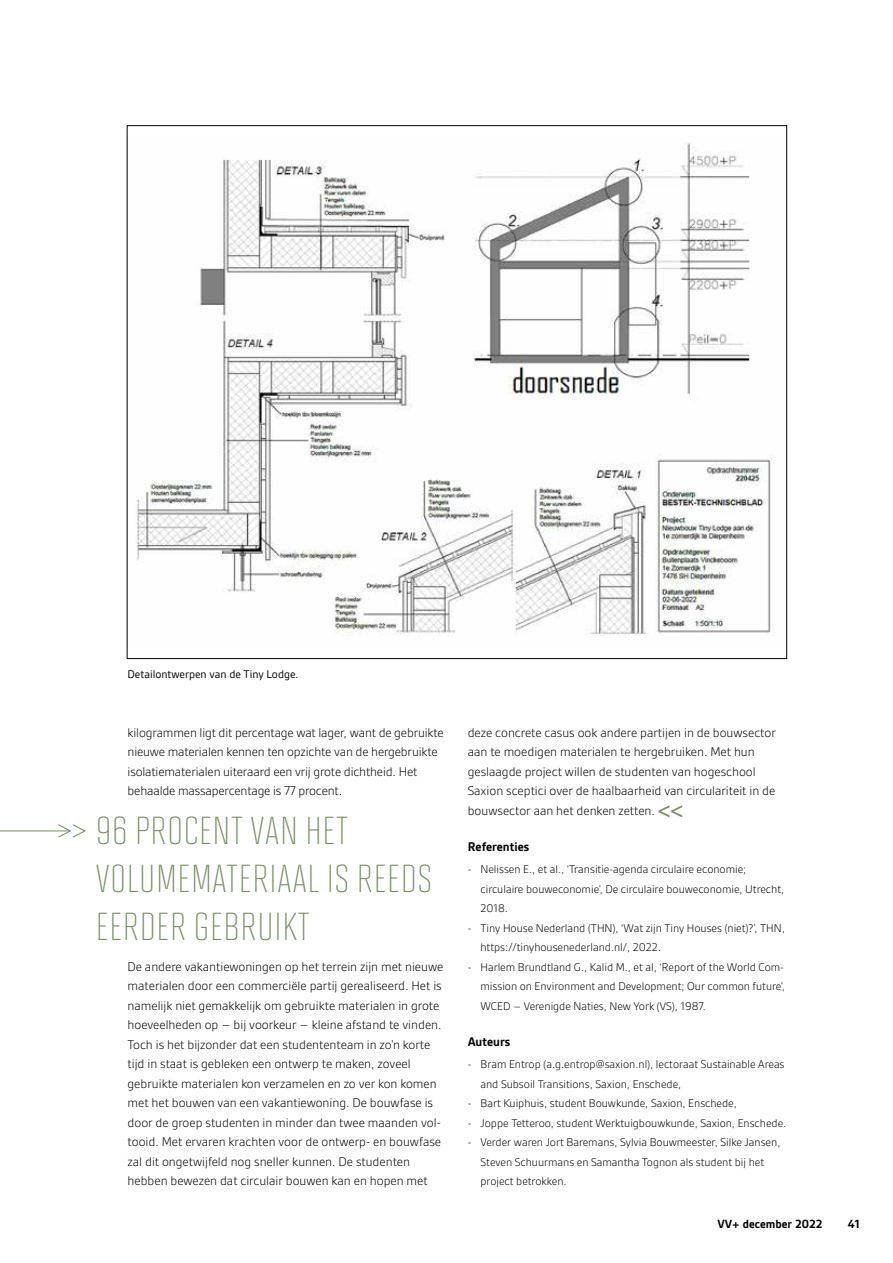
<style>
.page{position:relative;width:893px;height:1263px;background:#fff}
.page>*{position:absolute;margin:0;border:0;box-sizing:border-box;transform-origin:0 0}
.t1{font:39px/48px "Solano Gothic MVB Lt Cap";letter-spacing:.02em;color:#778c63}
.t2{font:500 31.5px "Solano Gothic MVB";color:#778c63}
.t3{font:300 13.5px/19.5px "Gesta";color:#000}
.t4{font:700 13.5px "Gesta";color:#000}
.t5{font:700 12.75px "Gesta";color:#000}
.t6{font:300 12px/19.5px "Gesta";color:#000}
.t7{font:12px "Gesta";color:#000}
</style>
<div class="page">
<svg style="left:57px;top:824px;width:29px;height:14px"></svg>
<img style="left:136px;top:143px;width:638px;height:493px">
<p class="t7" style="left:128px;top:667px;width:172px">Detailontwerpen van de Tiny Lodge.</p>
<p class="t3" style="left:128px;top:722px;width:318px">kilogrammen ligt dit percentage wat lager, want de gebruikte nieuwe materialen kennen ten opzichte van de hergebruikte isolatiematerialen uiteraard een vrij grote dichtheid. Het behaalde massapercentage is 77 procent.</p>
<h1 class="t1" style="left:96px;top:806px;width:338px">96 PROCENT VAN HET<br>VOLUMEMATERIAAL IS REEDS<br>EERDER GEBRUIKT</h1>
<p class="t3" style="left:128px;top:956px;width:317px">De andere vakantiewoningen op het terrein zijn met nieuwe materialen door een commerciële partij gerealiseerd. Het is namelijk niet gemakkelijk om gebruikte materialen in grote hoeveelheden op – bij voorkeur – kleine afstand te vinden.<br>Toch is het bijzonder dat een studententeam in zo’n korte tijd in staat is gebleken een ontwerp te maken, zoveel gebruikte materialen kon verzamelen en zo ver kon komen met het bouwen van een vakantiewoning. De bouwfase is door de groep studenten in minder dan twee maanden vol&shy;tooid. Met ervaren krachten voor de ontwerp- en bouwfase zal dit ongetwijfeld nog sneller kunnen. De studenten hebben bewezen dat circulair bouwen kan en hopen met</p>
<p class="t3" style="left:468px;top:722px;width:310px">deze concrete casus ook andere partijen in de bouwsector aan te moedigen materialen te hergebruiken. Met hun geslaagde project willen de studenten van hogeschool Saxion sceptici over de haalbaarheid van circulariteit in de bouwsector aan het denken zetten.</p>
<h2 class="t2" style="left:658px;top:792px;width:27px">&lt;&lt;</h2>
<p class="t4" style="left:468px;top:839px;width:63px">Referenties</p>
<p class="t6" style="left:480px;top:859px;width:305px;text-indent:-13px">- Nelissen E., et al., ‘Transitie-agenda circulaire economie; circulaire bouweconomie’, De circulaire bouweconomie, Utrecht,<br>2018.</p>
<p class="t6" style="left:480px;top:918px;width:306px;text-indent:-13px">- Tiny House Nederland (THN), ‘Wat zijn Tiny Houses (niet)?’, THN, https://tinyhousenederland.nl/, 2022.</p>
<p class="t6" style="left:480px;top:957px;width:306px;text-align:justify;text-indent:-13px">- Harlem Brundtland G., Kalid M., et al, ‘Report of the World Com&shy;mission on Environment and Development; Our common future’, WCED – Verenigde Naties, New York (VS), 1987.</p>
<p class="t4" style="left:468px;top:1034px;width:44px">Auteurs</p>
<p class="t6" style="left:480px;top:1054px;width:306px;text-indent:-13px">- Bram Entrop (a.g.entrop@saxion.nl), lectoraat Sustainable Areas and Subsoil Transitions, Saxion, Enschede,</p>
<p class="t6" style="left:468px;top:1093px;width:271px">- Bart Kuiphuis, student Bouwkunde, Saxion, Enschede,</p>
<p class="t6" style="left:468px;top:1113px;width:320px">- Joppe Tetteroo, student Werktuigbouwkunde, Saxion, Enschede.</p>
<p class="t6" style="left:480px;top:1132px;width:301px;text-indent:-13px">- Verder waren Jort Baremans, Sylvia Bouwmeester, Silke Jansen,<br>Steven Schuurmans en Samantha Tognon als student bij het project betrokken.</p>
<p class="t5" style="left:717px;top:1217px;width:106px">VV+ december 2022</p>
<p class="t5" style="left:848px;top:1217px;width:13px">41</p>
</div>
